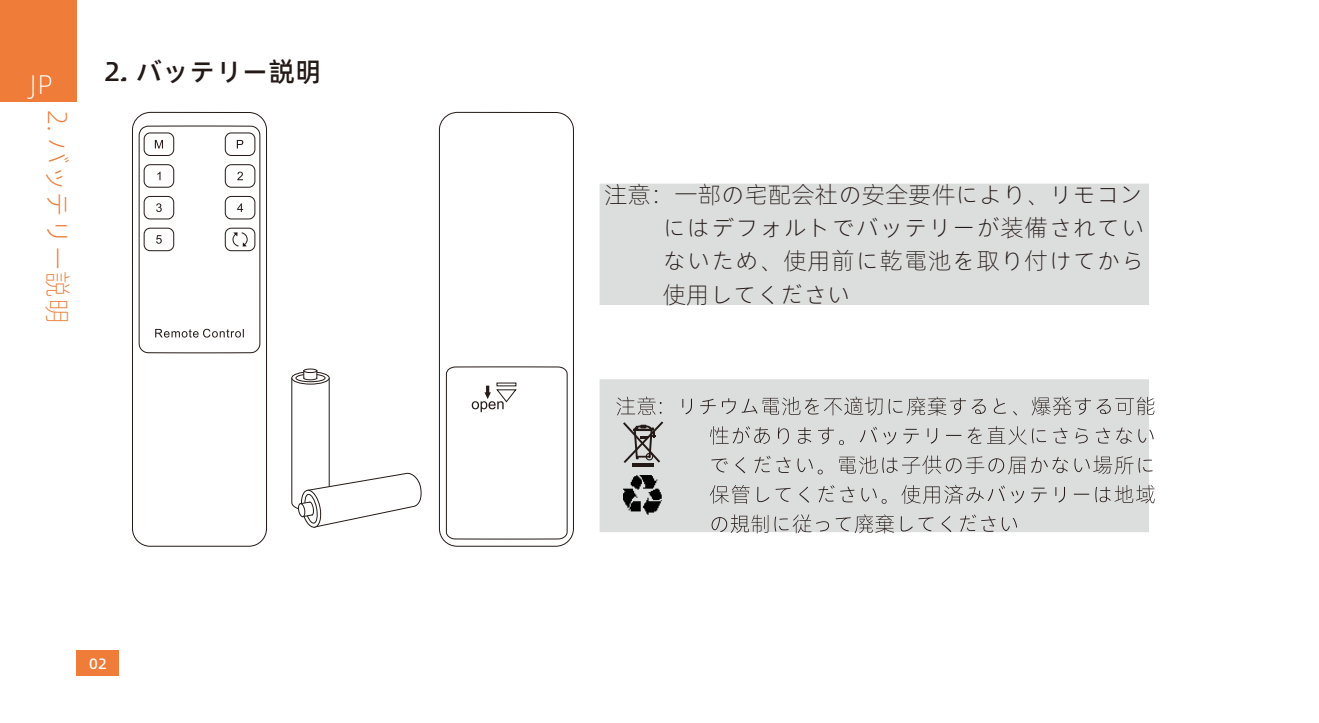
<style>
.page{position:relative;width:1319px;height:723px;background:#fff}
.page>*{position:absolute;margin:0;border:0;box-sizing:border-box;transform-origin:0 0}
.t1{font:27px "Alibaba Pu Hui Ti 2 35 Thin";color:#ef7c38}
.t2{font:27px "Alibaba Pu Hui Ti 2 65 Medium";color:#231916}
.t3{font:27px "Alibaba Pu Hui Ti 2 35 Thin";color:#fff}
.t4{font:23.7px/33.3px "Alibaba Pu Hui Ti 2 35 Thin";letter-spacing:.03em;color:#231916;text-align:justify}
.t5{font:15px "Alibaba Pu Hui Ti 2 65 Medium";color:#fff}
</style>
<div class="page">
<div style="left:599px;top:183px;width:550px;height:122px;background:#dcdddd"></div>
<div style="left:599px;top:379px;width:550px;height:153px;background:#dcdddd"></div>
<svg style="left:616px;top:396px;width:538px;height:137px;background:#cdcdcd"></svg>
<svg style="left:623px;top:421px;width:40px;height:42px;background:#a9a7a6"></svg>
<hr style="left:632px;top:463px;width:21px;height:3px;background:#231916">
<div style="left:76px;top:651px;width:43px;height:25px;background:#ef7c38"></div>
<svg style="left:291px;top:370px;width:131px;height:158px"></svg>
<svg style="left:132px;top:112px;width:135px;height:435px"></svg>
<svg style="left:138px;top:125px;width:123px;height:229px"></svg>
<svg style="left:438px;top:112px;width:136px;height:435px"></svg>
<svg style="left:445px;top:366px;width:123px;height:174px"></svg>
<div style="left:0;top:0;width:76px;height:102px;background:#ef7c38"></div>
<p class="t3" style="left:31px;top:71px;width:24px">JP</p>
<p class="t3" style="left:31px;top:78px;width:24px">JP</p>
<p class="t1" style="left:71px;top:110px;width:216px;rotate:90deg">2. バッテリー説明</p>
<p class="t2" style="left:104px;top:58px;width:219px">2. バッテリー説明</p>
<p class="t5" style="left:89px;top:656px;width:19px">02</p>
<p class="t4" style="left:662px;top:178px;width:483px;text-indent:-59px">注意：一部の宅配会社の安全要件により、リモコンにはデフォルトでバッテリーが装備されていないため、使用前に乾電池を取り付けてから使用してください</p>
</div>
